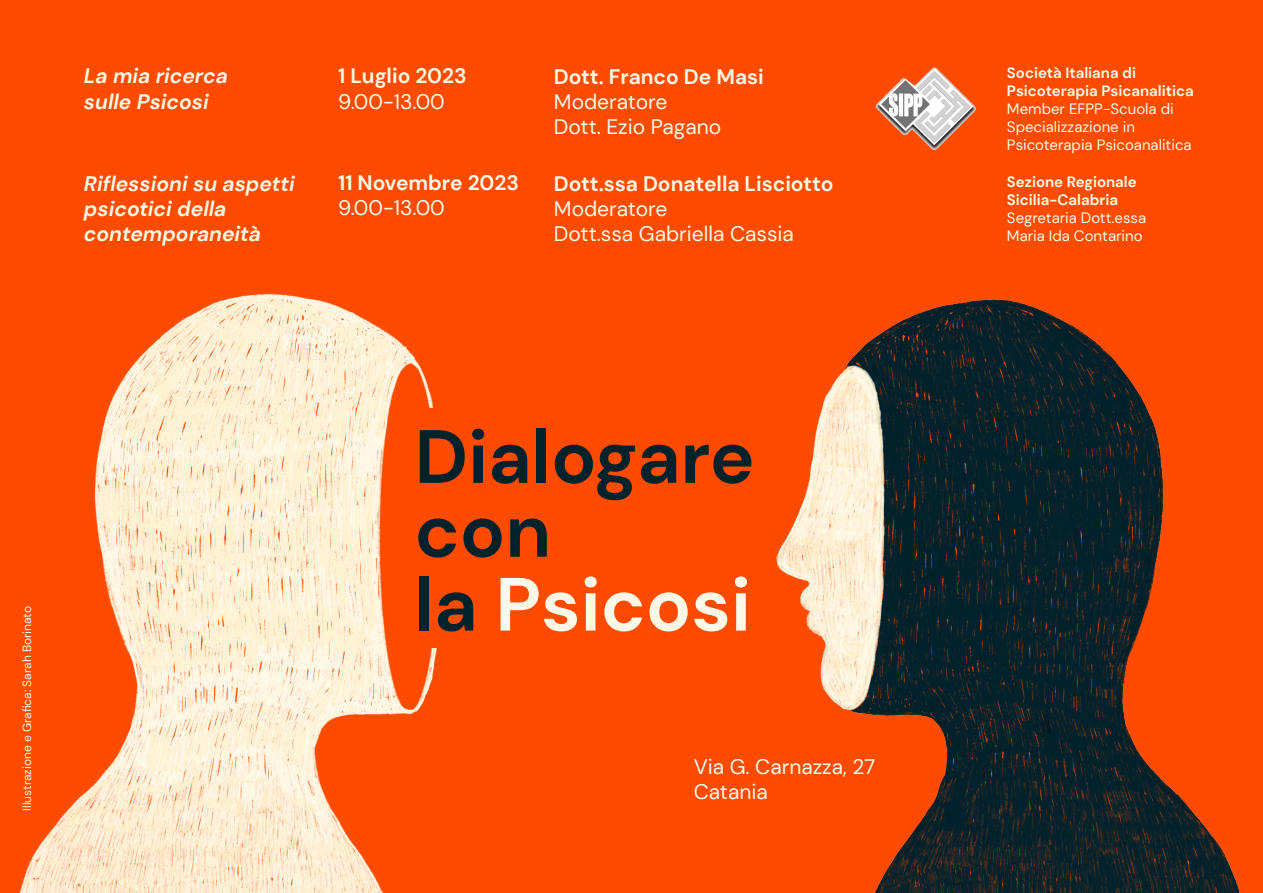
<style>
.page{position:relative;width:1263px;height:893px;background:#ff4b00}
.page>*{position:absolute;margin:0;border:0;box-sizing:border-box;transform-origin:0 0}
.t1{font:700 75.15px/73.8px "DM Sans";color:#00222c}
.t2{font:21px/25.2px "DM Sans";color:#fef8e6}
.t3{font:italic 700 21px/25.2px "DM Sans";color:#fef8e6}
.t4{font:700 21px "DM Sans";color:#fef8e6}
.t5{font:15px/18px "DM Sans";color:#fef8e6}
.t6{font:700 15px/18px "DM Sans";color:#fef8e6}
.t7{font:12px "DM Sans";color:#fef8e6}
.s1{color:#fef8e6}
</style>
<div class="page">
<img style="left:20px;top:294px;width:417px;height:598px">
<img style="left:776px;top:299px;width:464px;height:594px">
<div style="left:415px;top:408px;width:352px;height:240px;background:#ff4b00"></div>
<img style="left:875px;top:67px;width:101px;height:83px">
<p class="t3" style="left:84px;top:63px;width:145px">La mia ricerca sulle Psicosi</p>
<p class="t4" style="left:338px;top:63px;width:130px">1 Luglio 2023</p>
<p class="t2" style="left:338px;top:89px;width:108px">9.00-13.00</p>
<p class="t3" style="left:84px;top:171px;width:212px">Riflessioni su aspetti psicotici della contemporaneità</p>
<p class="t4" style="left:338px;top:170px;width:182px">11 Novembre 2023</p>
<p class="t2" style="left:338px;top:195px;width:108px">9.00-13.00</p>
<p class="t4" style="left:554px;top:64px;width:211px">Dott. Franco De Masi</p>
<p class="t2" style="left:554px;top:89px;width:169px">Moderatore<br>Dott. Ezio Pagano</p>
<p class="t4" style="left:554px;top:170px;width:281px">Dott.ssa Donatella Lisciotto</p>
<p class="t2" style="left:554px;top:196px;width:242px">Moderatore<br>Dott.ssa Gabriella Cassia</p>
<p class="t7" style="left:19px;top:811px;width:206px;rotate:-90deg">Illustrazione e Grafica: Sarah Borinato</p>
<h1 class="t1" style="left:415px;top:420px;width:341px">Dialogare con<br>la <span class="s1">Psicosi</span></h1>
<p class="t2" style="left:694px;top:753px;width:183px">Via G. Carnazza, 27<br>Catania</p>
<p class="t6" style="left:1007px;top:64px;width:188px">Società Italiana di<br>Psicoterapia Psicanalitica</p>
<p class="t5" style="left:1007px;top:100px;width:186px">Member EFPP-Scuola di<br>Specializzazione in<br>Psicoterapia Psicoanalitica</p>
<p class="t6" style="left:1007px;top:173px;width:131px">Sezione Regionale<br>Sicilia-Calabria</p>
<p class="t5" style="left:1007px;top:209px;width:141px">Segretaria Dott.essa<br>Maria Ida Contarino</p>
</div>
